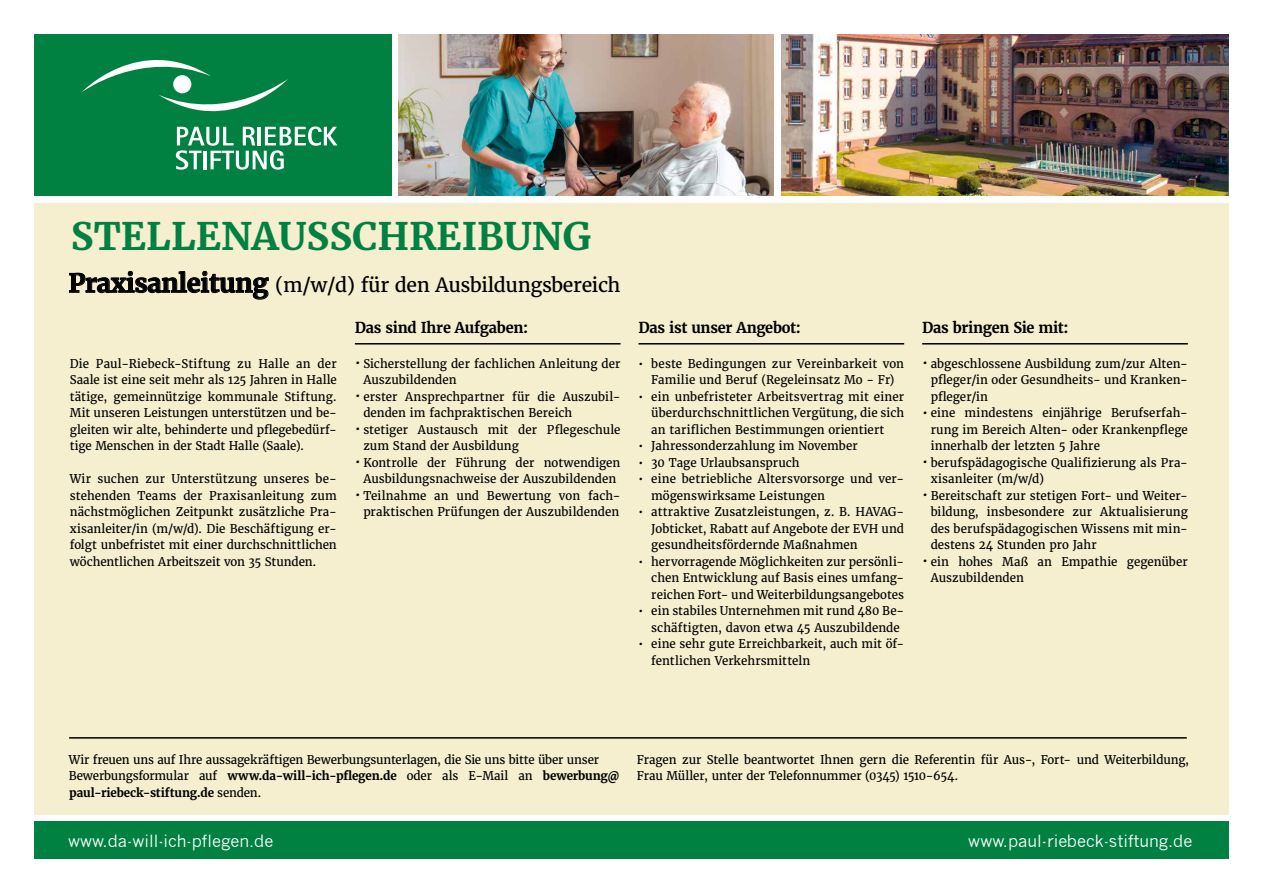
<style>
.page{position:relative;width:1263px;height:893px;background:#fff}
.page>*{position:absolute;margin:0;border:0;box-sizing:border-box;transform-origin:0 0}
.t1{font:700 37.8px "Merriweather";color:#008142}
.t2{font:19.5px "Merriweather";letter-spacing:-.02em;color:#000}
.t3{font:16.5px "News Gothic";color:#fff}
.t4{font:700 15px "Merriweather";letter-spacing:-.02em;color:#000}
.t5{font:12px/16.5px "Merriweather";color:#000;text-align:justify}
.s1{font-weight:700;font-size:25.5px}
.s2{font-size:18px}
.s3{font-weight:700}
</style>
<div class="page">
<div style="left:34px;top:203px;width:1195px;height:611px;background:#f5eecf"></div>
<hr style="left:355px;top:343px;width:265px;height:2px;background:#000">
<hr style="left:638px;top:343px;width:266px;height:2px;background:#000">
<hr style="left:922px;top:343px;width:266px;height:2px;background:#000">
<hr style="left:69px;top:737px;width:1118px;height:2px;background:#000">
<img style="left:399px;top:34px;width:375px;height:162px">
<img style="left:781px;top:34px;width:448px;height:162px">
<div style="left:34px;top:34px;width:357px;height:162px;background:#008142"></div>
<svg style="left:82px;top:60px;width:255px;height:110px"></svg>
<div style="left:34px;top:822px;width:1195px;height:37px;background:#008142"></div>
<h1 class="t1" style="left:71px;top:212px;width:522px">STELLENAUSSCHREIBUNG</h1>
<h2 class="t2" style="left:68px;top:273px;width:554px"><span class="s1">Praxisanleitung</span> (m/w/d) für den Ausbildungsbereich</h2>
<p class="t5" style="left:70px;top:355px;width:268px">Die Paul-Riebeck-Stiftung zu Halle an der Saale ist eine seit mehr als 125 Jahren in Halle tätige, gemeinnützige kommunale Stiftung.<br>Mit unseren Leistungen unterstützen und be&shy;gleiten wir alte, behinderte und pflegebedürf&shy;tige Menschen in der Stadt Halle (Saale).</p>
<p class="t5" style="left:70px;top:470px;width:268px">Wir suchen zur Unterstützung unseres be&shy;stehenden Teams der Praxisanleitung zum nächstmöglichen Zeitpunkt zusätzliche Pra&shy;xisanleiter/in (m/w/d). Die Beschäftigung er&shy;folgt unbefristet mit einer durchschnittlichen wöchentlichen Arbeitszeit von 35 Stunden.</p>
<p class="t4" style="left:355px;top:318px;width:175px">Das sind Ihre Aufgaben:</p>
<p class="t5" style="left:355px;top:355px;width:267px"><span class="s2">·</span> Sicherstellung der fachlichen Anleitung der</p>
<p class="t5" style="left:363px;top:371px;width:95px">Auszubildenden</p>
<p class="t5" style="left:355px;top:388px;width:267px"><span class="s2">·</span> erster Ansprechpartner für die Auszubil-</p>
<p class="t5" style="left:363px;top:404px;width:210px">denden im fachpraktischen Bereich</p>
<p class="t5" style="left:355px;top:421px;width:267px"><span class="s2">·</span> stetiger Austausch mit der Pflegeschule</p>
<p class="t5" style="left:363px;top:437px;width:157px">zum Stand der Ausbildung</p>
<p class="t5" style="left:355px;top:454px;width:267px"><span class="s2">·</span> Kontrolle der Führung der notwendigen</p>
<p class="t5" style="left:363px;top:470px;width:254px">Ausbildungsnachweise der Auszubildenden</p>
<p class="t5" style="left:355px;top:487px;width:267px"><span class="s2">·</span> Teilnahme an und Bewertung von fach-</p>
<p class="t5" style="left:363px;top:503px;width:257px">praktischen Prüfungen der Auszubildenden</p>
<p class="t4" style="left:638px;top:318px;width:164px">Das ist unser Angebot:</p>
<p class="t5" style="left:638px;top:355px;width:267px;text-align:center">• beste Bedingungen zur Vereinbarkeit von<br>Familie und Beruf (Regeleinsatz Mo - Fr)</p>
<p class="t5" style="left:651px;top:388px;width:254px;text-indent:-13px">• ein unbefristeter Arbeitsvertrag mit einer überdurchschnittlichen Vergütung, die sich an tariflichen Bestimmungen orientiert</p>
<p class="t5" style="left:638px;top:437px;width:221px">• Jahressonderzahlung im November</p>
<p class="t5" style="left:638px;top:454px;width:163px">• 30 Tage Urlaubsanspruch</p>
<p class="t5" style="left:651px;top:470px;width:254px;text-indent:-13px">• eine betriebliche Altersvorsorge und ver&shy;mögenswirksame Leistungen</p>
<p class="t5" style="left:651px;top:503px;width:254px;text-indent:-13px">• attraktive Zusatzleistungen, z. B. HAVAG-Jobticket, Rabatt auf Angebote der EVH und gesundheitsfördernde Maßnahmen</p>
<p class="t5" style="left:651px;top:553px;width:254px;text-indent:-13px">• hervorragende Möglichkeiten zur persönli&shy;chen Entwicklung auf Basis eines umfang&shy;reichen Fort- und Weiterbildungsangebotes</p>
<p class="t5" style="left:651px;top:602px;width:254px;text-indent:-13px">• ein stabiles Unternehmen mit rund 480 Be&shy;schäftigten, davon etwa 45 Auszubildende</p>
<p class="t5" style="left:651px;top:635px;width:254px;text-indent:-13px">• eine sehr gute Erreichbarkeit, auch mit öf&shy;fentlichen Verkehrsmitteln</p>
<p class="t4" style="left:922px;top:318px;width:148px">Das bringen Sie mit:</p>
<p class="t5" style="left:922px;top:355px;width:267px"><span class="s2">·</span> abgeschlossene Ausbildung zum/zur Alten-</p>
<p class="t5" style="left:931px;top:371px;width:259px">pfleger/in oder Gesundheits- und Kranken-</p>
<p class="t5" style="left:931px;top:388px;width:59px">pfleger/in</p>
<p class="t5" style="left:922px;top:404px;width:267px"><span class="s2">·</span> eine mindestens einjährige Berufserfah-</p>
<p class="t5" style="left:931px;top:421px;width:259px">rung im Bereich Alten- oder Krankenpflege</p>
<p class="t5" style="left:931px;top:437px;width:171px">innerhalb der letzten 5 Jahre</p>
<p class="t5" style="left:922px;top:454px;width:267px"><span class="s2">·</span> berufspädagogische Qualifizierung als Pra-</p>
<p class="t5" style="left:931px;top:470px;width:115px">xisanleiter (m/w/d)</p>
<p class="t5" style="left:922px;top:487px;width:267px"><span class="s2">·</span> Bereitschaft zur stetigen Fort- und Weiter-</p>
<p class="t5" style="left:931px;top:503px;width:259px">bildung, insbesondere zur Aktualisierung</p>
<p class="t5" style="left:931px;top:520px;width:259px">des berufspädagogischen Wissens mit min-</p>
<p class="t5" style="left:931px;top:536px;width:168px">destens 24 Stunden pro Jahr</p>
<p class="t5" style="left:922px;top:553px;width:267px"><span class="s2">·</span> ein hohes Maß an Empathie gegenüber</p>
<p class="t5" style="left:931px;top:569px;width:95px">Auszubildenden</p>
<p class="t5" style="left:69px;top:751px;width:553px;text-align:left">Wir freuen uns auf Ihre aussagekräftigen Bewerbungsunterlagen, die Sie uns bitte über unser<br>Bewerbungsformular auf <span class="s3">www.da-will-ich-pflegen.de</span> oder als E-Mail an <span class="s3">bewerbung@ paul-riebeck-stiftung.de</span> senden.</p>
<p class="t5" style="left:637px;top:751px;width:554px">Fragen zur Stelle beantwortet Ihnen gern die Referentin für Aus-, Fort- und Weiterbildung,<br>Frau Müller, unter der Telefonnummer (0345) 1510-654.</p>
<h3 class="t3" style="left:68px;top:831px;width:207px">www.da-will-ich-pflegen.de</h3>
<h3 class="t3" style="left:968px;top:831px;width:226px">www.paul-riebeck-stiftung.de</h3>
</div>
